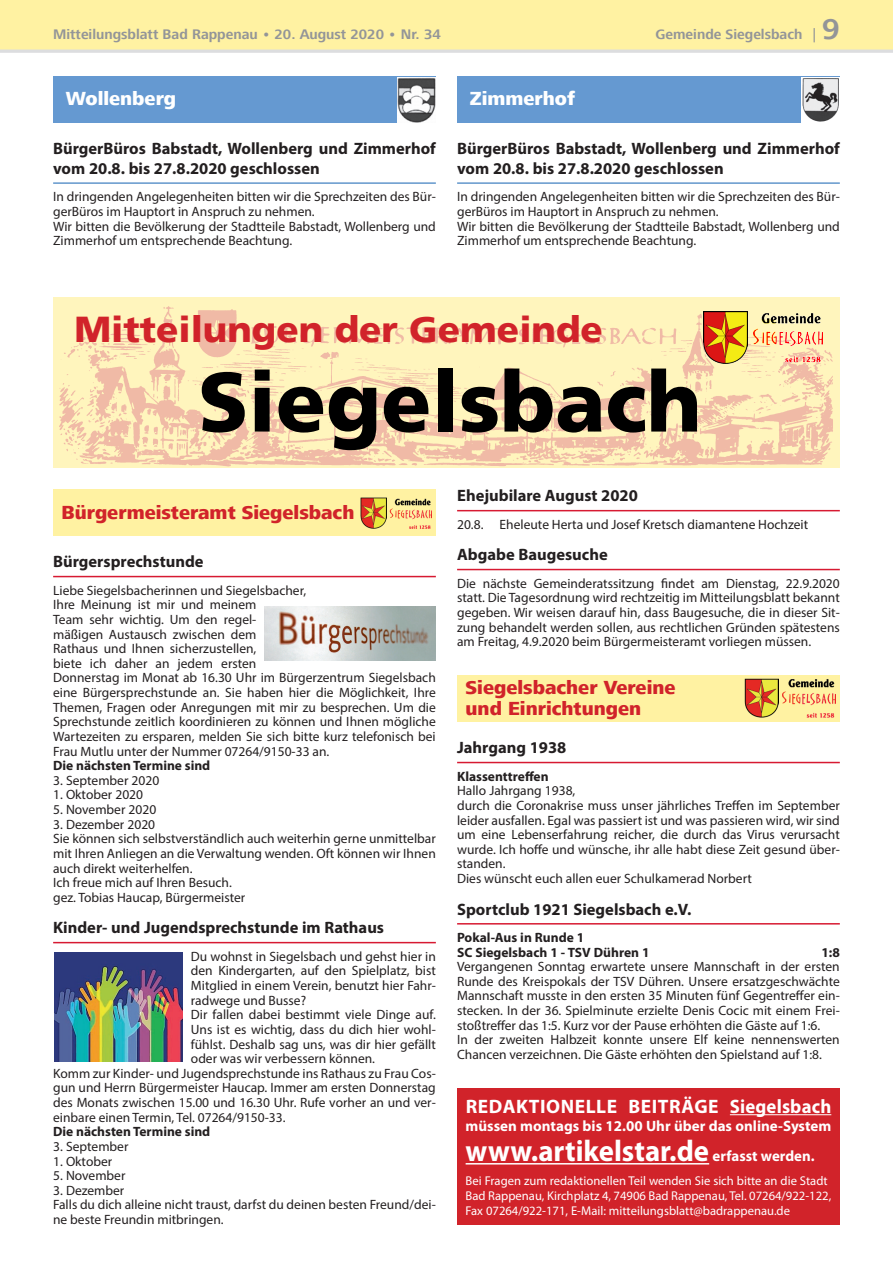
<style>
.page{position:relative;width:893px;height:1263px;background:#fff}
.page>*{position:absolute;margin:0;border:0;box-sizing:border-box;transform-origin:0 0}
.t1{font:900 84px "Frutiger LT";color:#000}
.t2{font:900 36px "Frutiger LT";color:#d1232a}
.t3{font:700 30px "Myriad Pro";color:#fff;scale:.96 1}
.t4{font:800 19.5px/21px "Frutiger Next LT";color:#d1232a}
.t5{font:700 19.5px "Myriad Pro";letter-spacing:.03em;color:#fff}
.t6{font:800 19.5px "Frutiger Next LT";color:#fff}
.NM_Überschrift_groß{font:700 16.5px/19.5px "Myriad Pro";color:#231f20}
.NM_Rubrik_Siegelsbac{font:700 16.5px "Myriad Pro";color:#231f20}
.t7{font:700 15px "Myriad Pro";color:#fff}
.t8{font:700 14.25px "Frutiger Next LT";color:#939598}
.NM_Textblock{font:13.5px/14.7px "Myriad Pro";color:#231f20}
.Grundtext{font:13.5px "Myriad Pro";color:#231f20}
.bfh_halbfett{font:700 13.5px "Myriad Pro";color:#231f20}
.NM_Textblock-2{font:700 13.5px "Myriad Pro";color:#231f20}
.NM_Überschrift{font:13.5px "Myriad Pro";color:#231f20}
.NM_Überschrift-2{font:700 13.5px "Myriad Pro";color:#231f20}
.t9{font:12.75px/15.3px "Myriad Pro";color:#fff}
.s1{font-family:"Futura BT";font-weight:500}
.s2{font-size:30px}
.s3{font-size:15px}
</style>
<div class="page">
<div style="left:0;top:0;width:893px;height:51px;background:#fff2a2"></div>
<hr style="left:0;top:50px;width:893px;height:3px;background:#dcdddf">
<hr style="left:53px;top:182px;width:383px;height:2px;background:#6297cc">
<div style="left:53px;top:77px;width:383px;height:46px;background:#6599d1"></div>
<img style="left:398px;top:77px;width:37px;height:45px">
<hr style="left:457px;top:182px;width:383px;height:2px;background:#6297cc">
<div style="left:457px;top:77px;width:383px;height:46px;background:#6599d1"></div>
<img style="left:802px;top:77px;width:37px;height:45px">
<div style="left:53px;top:298px;width:787px;height:170px;background:#fff5bd"></div>
<img style="left:59px;top:306px;width:774px;height:161px">
<img style="left:704px;top:312px;width:44px;height:52px">
<img style="left:753px;top:312px;width:70px;height:52px">
<hr style="left:53px;top:576px;width:383px;height:1px;background:#d71a32">
<hr style="left:53px;top:942px;width:383px;height:1px;background:#d71a32">
<div style="left:53px;top:489px;width:383px;height:47px;background:#fff2a2"></div>
<img style="left:360px;top:498px;width:26px;height:31px">
<img style="left:389px;top:498px;width:43px;height:31px">
<img style="left:265px;top:607px;width:170px;height:53px">
<img style="left:55px;top:952px;width:127px;height:109px">
<hr style="left:457px;top:510px;width:383px;height:1px;background:#d71a32">
<hr style="left:457px;top:569px;width:383px;height:1px;background:#d71a32">
<hr style="left:457px;top:762px;width:383px;height:1px;background:#d71a32">
<hr style="left:457px;top:923px;width:383px;height:1px;background:#d71a32">
<div style="left:457px;top:675px;width:383px;height:47px;background:#fff2a2"></div>
<img style="left:745px;top:678px;width:33px;height:40px">
<img style="left:782px;top:679px;width:54px;height:39px">
<div style="left:457px;top:1089px;width:383px;height:136px;background:#d1232a"></div>
<hr style="left:730px;top:1114px;width:101px;height:1px;background:#fff">
<hr style="left:466px;top:1163px;width:243px;height:1px;background:#fff">
<p class="t8" style="left:53px;top:26px;width:389px">Mitteilungsblatt Bad Rappenau • 20. August 2020 • Nr. 34</p>
<p class="t8" style="left:656px;top:26px;width:186px">Gemeinde Siegelsbach <span class="s1">|</span> <span class="s2">9</span></p>
<p class="t6" style="left:66px;top:88px;width:112px">Wollenberg</p>
<p class="NM_Überschrift_groß" style="left:53px;top:138px;width:384px">BürgerBüros Babstadt, Wollenberg und Zimmerhof vom 20.8. bis 27.8.2020 geschlossen</p>
<p class="NM_Textblock" style="left:53px;top:189px;width:384px">In dringenden Angelegenheiten bitten wir die Sprechzeiten des Bür&shy;gerBüros im Hauptort in Anspruch zu nehmen.</p>
<p class="NM_Textblock" style="left:53px;top:218px;width:384px">Wir bitten die Bevölkerung der Stadtteile Babstadt, Wollenberg und<br>Zimmerhof um entsprechende Beachtung.</p>
<p class="t6" style="left:470px;top:88px;width:107px">Zimmerhof</p>
<p class="NM_Überschrift_groß" style="left:457px;top:138px;width:384px">BürgerBüros Babstadt, Wollenberg und Zimmerhof vom 20.8. bis 27.8.2020 geschlossen</p>
<p class="NM_Textblock" style="left:457px;top:189px;width:384px">In dringenden Angelegenheiten bitten wir die Sprechzeiten des Bür&shy;gerBüros im Hauptort in Anspruch zu nehmen.</p>
<p class="NM_Textblock" style="left:457px;top:218px;width:384px">Wir bitten die Bevölkerung der Stadtteile Babstadt, Wollenberg und<br>Zimmerhof um entsprechende Beachtung.</p>
<p class="t2" style="left:74px;top:308px;width:530px">Mitteilungen der Gemeinde</p>
<p class="t1" style="left:198px;top:351px;width:505px">Siegelsbach</p>
<p class="t4" style="left:62px;top:502px;width:294px">Bürgermeisteramt Siegelsbach</p>
<p class="NM_Überschrift_groß" style="left:53px;top:551px;width:152px">Bürgersprechstunde</p>
<p class="NM_Textblock" style="left:53px;top:583px;width:255px">Liebe Siegelsbacherinnen und Siegelsbacher,</p>
<p class="NM_Textblock" style="left:53px;top:597px;width:384px">Ihre Meinung ist mir und meinem<br>Team sehr wichtig. Um den regel-<br>mäßigen Austausch zwischen dem<br>Rathaus und Ihnen sicherzustellen,<br>biete ich daher an jedem ersten<br>Donnerstag im Monat ab 16.30 Uhr im Bürgerzentrum Siegelsbach eine Bürgersprechstunde an. Sie haben hier die Möglichkeit, Ihre Themen, Fragen oder Anregungen mit mir zu besprechen. Um die Sprechstunde zeitlich koordinieren zu können und Ihnen mögliche Wartezeiten zu ersparen, melden Sie sich bitte kurz telefonisch bei Frau Mutlu unter der Nummer 07264/9150-33 an.</p>
<p class="NM_Textblock-2" style="left:53px;top:757px;width:159px">Die nächsten Termine sind</p>
<p class="Grundtext" style="left:53px;top:772px;width:108px">3. September 2020</p>
<p class="Grundtext" style="left:53px;top:787px;width:92px">1. Oktober 2020</p>
<p class="Grundtext" style="left:53px;top:801px;width:105px">5. November 2020</p>
<p class="Grundtext" style="left:53px;top:816px;width:104px">3. Dezember 2020</p>
<p class="NM_Textblock" style="left:53px;top:831px;width:384px;text-align:justify">Sie können sich selbstverständlich auch weiterhin gerne unmittelbar mit Ihren Anliegen an die Verwaltung wenden. Oft können wir Ihnen auch direkt weiterhelfen.</p>
<p class="NM_Textblock" style="left:53px;top:875px;width:180px">Ich freue mich auf Ihren Besuch.</p>
<p class="NM_Textblock" style="left:53px;top:890px;width:194px">gez. Tobias Haucap, Bürgermeister</p>
<p class="NM_Überschrift_groß" style="left:53px;top:917px;width:332px">Kinder- und Jugendsprechstunde im Rathaus</p>
<p class="NM_Textblock" style="left:191px;top:949px;width:246px;text-align:justify">Du wohnst in Siegelsbach und gehst hier in den Kindergarten, auf den Spielplatz, bist Mitglied in einem Verein, benutzt hier Fahr&shy;radwege und Busse?</p>
<p class="NM_Textblock" style="left:191px;top:1007px;width:246px;text-align:justify">Dir fallen dabei bestimmt viele Dinge auf.<br>Uns ist es wichtig, dass du dich hier wohl&shy;fühlst. Deshalb sag uns, was dir hier gefällt oder was wir verbessern können.</p>
<p class="NM_Textblock" style="left:53px;top:1066px;width:384px;text-align:justify">Komm zur Kinder- und Jugendsprechstunde ins Rathaus zu Frau Cos&shy;gun und Herrn Bürgermeister Haucap. Immer am ersten Donnerstag des Monats zwischen 15.00 und 16.30 Uhr. Rufe vorher an und ver&shy;einbare einen Termin, Tel. 07264/9150-33.</p>
<p class="NM_Textblock-2" style="left:53px;top:1123px;width:159px">Die nächsten Termine sind</p>
<p class="Grundtext" style="left:53px;top:1138px;width:77px">3. September</p>
<p class="Grundtext" style="left:53px;top:1153px;width:61px">1. Oktober</p>
<p class="Grundtext" style="left:53px;top:1167px;width:74px">5. November</p>
<p class="Grundtext" style="left:53px;top:1182px;width:73px">3. Dezember</p>
<p class="NM_Textblock" style="left:53px;top:1197px;width:384px">Falls du dich alleine nicht traust, darfst du deinen besten Freund/dei&shy;ne beste Freundin mitbringen.</p>
<p class="NM_Überschrift_groß" style="left:457px;top:486px;width:182px">Ehejubilare August 2020</p>
<p class="NM_Textblock" style="left:457px;top:517px;width:352px">20.8. Eheleute Herta und Josef Kretsch diamantene Hochzeit</p>
<p class="NM_Überschrift_groß" style="left:457px;top:544px;width:152px">Abgabe Baugesuche</p>
<p class="NM_Textblock" style="left:457px;top:576px;width:384px;text-align:justify">Die nächste Gemeinderatssitzung findet am Dienstag, 22.9.2020 statt. Die Tagesordnung wird rechtzeitig im Mitteilungsblatt bekannt gegeben. Wir weisen darauf hin, dass Baugesuche, die in dieser Sit&shy;zung behandelt werden sollen, aus rechtlichen Gründen spätestens am Freitag, 4.9.2020 beim Bürgermeisteramt vorliegen müssen.</p>
<p class="t4" style="left:466px;top:677px;width:211px">Siegelsbacher Vereine und Einrichtungen</p>
<p class="NM_Rubrik_Siegelsbac" style="left:457px;top:737px;width:111px">Jahrgang 1938</p>
<p class="NM_Überschrift-2" style="left:457px;top:767px;width:93px">Klassenttreffen</p>
<p class="NM_Überschrift" style="left:457px;top:782px;width:120px">Hallo Jahrgang 1938,</p>
<p class="NM_Textblock" style="left:457px;top:798px;width:384px;text-align:justify">durch die Coronakrise muss unser jährliches Treffen im September leider ausfallen. Egal was passiert ist und was passieren wird, wir sind um eine Lebenserfahrung reicher, die durch das Virus verursacht wurde. Ich hoffe und wünsche, ihr alle habt diese Zeit gesund über&shy;standen.</p>
<p class="NM_Textblock" style="left:457px;top:871px;width:296px">Dies wünscht euch allen euer Schulkamerad Norbert</p>
<p class="NM_Rubrik_Siegelsbac" style="left:457px;top:898px;width:236px">Sportclub 1921 Siegelsbach e.V.</p>
<p class="bfh_halbfett" style="left:457px;top:928px;width:129px">Pokal-Aus in Runde 1</p>
<p class="bfh_halbfett" style="left:457px;top:943px;width:194px">SC Siegelsbach 1 - TSV Dühren 1</p>
<p class="bfh_halbfett" style="left:821px;top:943px;width:20px">1:8</p>
<p class="NM_Textblock" style="left:457px;top:959px;width:384px;text-align:justify">Vergangenen Sonntag erwartete unsere Mannschaft in der ersten Runde des Kreispokals der TSV Dühren. Unsere ersatzgeschwächte Mannschaft musste in den ersten 35 Minuten fünf Gegentreffer ein&shy;stecken. In der 36. Spielminute erzielte Denis Cocic mit einem Frei&shy;stoßtreffer das 1:5. Kurz vor der Pause erhöhten die Gäste auf 1:6.</p>
<p class="NM_Textblock" style="left:457px;top:1032px;width:384px">In der zweiten Halbzeit konnte unsere Elf keine nennenswerten<br>Chancen verzeichnen. Die Gäste erhöhten den Spielstand auf 1:8.</p>
<p class="t5" style="left:466px;top:1093px;width:367px">REDAKTIONELLE BEITRÄGE Siegelsbach</p>
<p class="t7" style="left:466px;top:1116px;width:367px">müssen montags bis 12.00 Uhr über das online-System</p>
<p class="t3" style="left:466px;top:1131px;width:365px">www.artikelstar.de <span class="s3">erfasst werden.</span></p>
<p class="t9" style="left:466px;top:1172px;width:367px">Bei Fragen zum redaktionellen Teil wenden Sie sich bitte an die Stadt<br>Bad Rappenau, Kirchplatz 4, 74906 Bad Rappenau, Tel. 07264/922-122,<br>Fax 07264/922-171, E-Mail: mitteilungsblatt@badrappenau.de</p>
</div>
